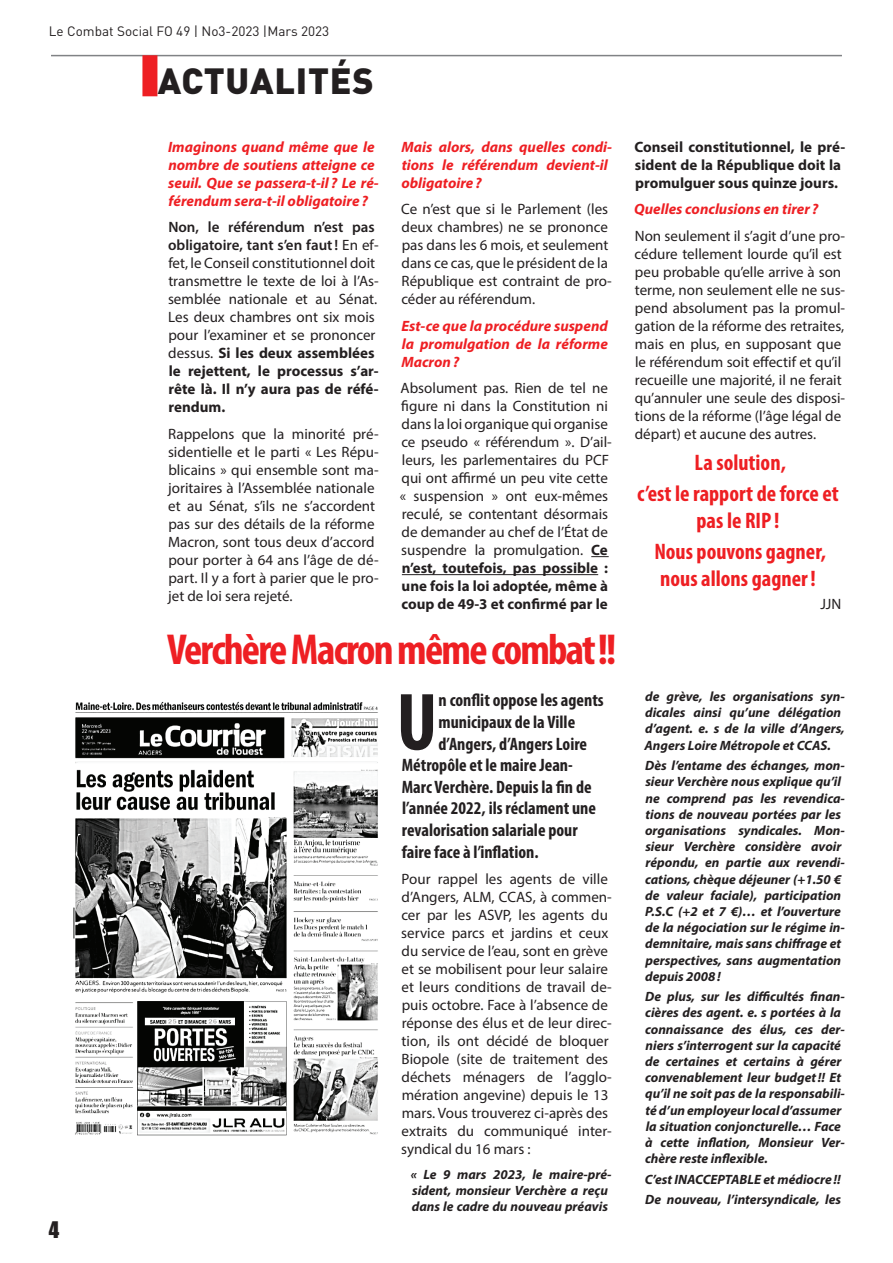
<style>
.page{position:relative;width:893px;height:1263px;background:#fff}
.page>*{position:absolute;margin:0;border:0;box-sizing:border-box;transform-origin:0 0}
.t1{font:700 condensed 82.05px "Myriad Pro";color:#231f20}
.t2{font:700 condensed 43.5px "Myriad Pro";letter-spacing:-.04em;color:#ee1f23}
.t3{font:900 36px "DIN Pro";letter-spacing:.02em;color:#231f20}
.t4{font:700 condensed 22.5px/31.2px "Myriad Pro";color:#ee1f23;text-align:center}
.t5{font:21px "Impact";color:#231f20}
.t6{font:700 condensed 18px "Myriad Pro";color:#231f20}
.t7{font:15px/18px "Myriad Pro";color:#231f20}
.t8{font:italic 700 15px/18px "Myriad Pro";color:#ee1f23}
.t9{font:700 15px/18px "Myriad Pro";color:#231f20}
.t10{font:italic 700 13.5px/16.2px "Myriad Pro";color:#231f20}
.t11{font:13.5px "DIN Pro";color:#231f20}
.s1{font-weight:600}
.s2{font-weight:700}
</style>
<div class="page">
<hr style="left:51px;top:55px;width:791px;height:1px;background:#808285">
<div style="left:142px;top:55px;width:15px;height:41px;background:#ee1f23"></div>
<svg style="left:591px;top:556px;width:18px;height:1px"></svg>
<hr style="left:402px;top:574px;width:196px;height:1px;background:#231f20">
<img style="left:73px;top:701px;width:305px;height:435px">
<p class="t11" style="left:49px;top:21px;width:282px">Le Combat Social FO 49 | No3-2023 |Mars 2023</p>
<h3 class="t3" style="left:158px;top:50px;width:218px">ACTUALITÉS</h3>
<p class="t8" style="left:168px;top:137px;width:212px">Imaginons quand même que le nombre de soutiens atteigne ce seuil. Que se passera-t-il ? Le ré&shy;férendum sera-t-il obligatoire?</p>
<p class="t7" style="left:168px;top:218px;width:212px"><span class="s1">Non, le référendum n’est pas obligatoire, tant s’en faut!</span> En ef&shy;fet, le Conseil constitutionnel doit transmettre le texte de loi à l’As&shy;semblée nationale et au Sénat.<br>Les deux chambres ont six mois pour l’examiner et se prononcer dessus. <span class="s2">Si les deux assemblées le rejettent, le processus s’ar&shy;rête là. Il n’y aura pas de réfé&shy;rendum.</span></p>
<p class="t7" style="left:168px;top:424px;width:212px">Rappelons que la minorité pré&shy;sidentielle et le parti « Les Répu&shy;blicains » qui ensemble sont ma&shy;joritaires à l’Assemblée nationale et au Sénat, s’ils ne s’accordent pas sur des détails de la réforme<br>Macron, sont tous deux d’accord pour porter à 64 ans l’âge de dé&shy;part. Il y a fort à parier que le pro&shy;jet de loi sera rejeté.</p>
<p class="t8" style="left:401px;top:137px;width:212px">Mais alors, dans quelles condi&shy;tions le référendum devient-il obligatoire?</p>
<p class="t7" style="left:401px;top:200px;width:212px">Ce n’est que si le Parlement (les deux chambres) ne se prononce pas dans les 6 mois, et seulement dans ce cas, que le président de la<br>République est contraint de pro&shy;céder au référendum.</p>
<p class="t8" style="left:401px;top:316px;width:208px;text-align:justify">Est-ce que la procédure suspend la promulgation de la réforme Macron?</p>
<p class="t7" style="left:400px;top:379px;width:214px">Absolument pas. Rien de tel ne figure ni dans la Constitution ni dans la loi organique qui organise ce pseudo « référendum ». D’ail&shy;leurs, les parlementaires du PCF qui ont affirmé un peu vite cette « suspension » ont eux-mêmes reculé, se contentant désormais de demander au chef de l’État de suspendre la promulgation. <span class="s2">Ce n’est, toutefois, pas possible : une fois la loi adoptée, même à coup de 49-3 et confirmé par le</span></p>
<h3 class="t5" style="left:49px;top:1213px;width:12px">4</h3>
<h2 class="t2" style="left:167px;top:622px;width:451px">Verchère Macron même combat!!</h2>
<h1 class="t1" style="left:396px;top:671px;width:43px">U</h1>
<p class="t6" style="left:439px;top:689px;width:167px">n conflit oppose les agents</p>
<p class="t6" style="left:439px;top:711px;width:138px">municipaux de la Ville</p>
<p class="t6" style="left:438px;top:732px;width:150px">d’Angers, d’Angers Loire</p>
<p class="t6" style="left:402px;top:754px;width:173px">Métropôle et le maire Jean-</p>
<p class="t6" style="left:402px;top:776px;width:191px">Marc Verchère. Depuis la fin de</p>
<p class="t6" style="left:402px;top:797px;width:195px">l’année 2022, ils réclament une</p>
<p class="t6" style="left:402px;top:819px;width:177px">revalorisation salariale pour</p>
<p class="t6" style="left:402px;top:840px;width:138px">faire face à l’inflation.</p>
<p class="t7" style="left:401px;top:870px;width:212px">Pour rappel les agents de ville d’Angers, ALM, CCAS, à commen&shy;cer par les ASVP, les agents du service parcs et jardins et ceux du service de l’eau, sont en grève et se mobilisent pour leur salaire et leurs conditions de travail de&shy;puis octobre. Face à l’absence de réponse des élus et de leur direc&shy;tion, ils ont décidé de bloquer<br>Biopole (site de traitement des déchets ménagers de l’agglo&shy;mération angevine) depuis le 13 mars. Vous trouverez ci-après des extraits du communiqué inter&shy;syndical du 16 mars :</p>
<p class="t10" style="left:411px;top:1166px;width:202px">« Le 9 mars 2023, le maire-pré&shy;sident, monsieur Verchère a reçu dans le cadre du nouveau préavis</p>
<p class="t9" style="left:634px;top:137px;width:212px">Conseil constitutionnel, le pré&shy;sident de la République doit la promulguer sous quinze jours.</p>
<p class="t8" style="left:634px;top:200px;width:186px">Quelles conclusions en tirer ?</p>
<p class="t7" style="left:635px;top:226px;width:212px">Non seulement il s’agit d’une pro&shy;cédure tellement lourde qu’il est peu probable qu’elle arrive à son terme, non seulement elle ne sus&shy;pend absolument pas la promul&shy;gation de la réforme des retraites, mais en plus, en supposant que le référendum soit effectif et qu’il recueille une majorité, il ne ferait qu’annuler une seule des disposi&shy;tions de la réforme (l’âge légal de départ) et aucune des autres.</p>
<h3 class="t4" style="left:637px;top:446px;width:203px">La solution,<br>c’est le rapport de force et</h3>
<h3 class="t4" style="left:654px;top:505px;width:173px">pas le RIP !<br>Nous pouvons gagner,</h3>
<h3 class="t4" style="left:660px;top:563px;width:157px">nous allons gagner!</h3>
<p class="t7" style="left:820px;top:594px;width:22px">JJN</p>
<p class="t10" style="left:644px;top:688px;width:202px">de grève, les organisations syn&shy;dicales ainsi qu’une délégation d’agent. e. s de la ville d’Angers, Angers Loire Métropole et CCAS.</p>
<p class="t10" style="left:645px;top:757px;width:201px">Dès l’entame des échanges, mon&shy;sieur Verchère nous explique qu’il ne comprend pas les revendica&shy;tions de nouveau portées par les organisations syndicales. Mon&shy;sieur Verchère considère avoir répondu, en partie aux revendi&shy;cations, chèque déjeuner (+1.50 € de valeur faciale), participation<br>P.S.C (+2 et 7 €)… et l’ouverture de la négociation sur le régime in&shy;demnitaire, mais sans chiffrage et perspectives, sans augmentation depuis 2008!</p>
<p class="t10" style="left:645px;top:988px;width:201px">De plus, sur les difficultés finan&shy;cières des agent. e. s portées à la connaissance des élus, ces der&shy;niers s’interrogent sur la capacité de certaines et certains à gérer convenablement leur budget!! Et qu’il ne soit pas de la responsabili&shy;té d’un employeur local d’assumer la situation conjoncturelle… Face à cette inflation, Monsieur Ver&shy;chère reste inflexible.</p>
<p class="t10" style="left:645px;top:1168px;width:198px;line-height:20.4px">C’est INACCEPTABLE et médiocre!!<br>De nouveau, l’intersyndicale, les</p>
</div>
